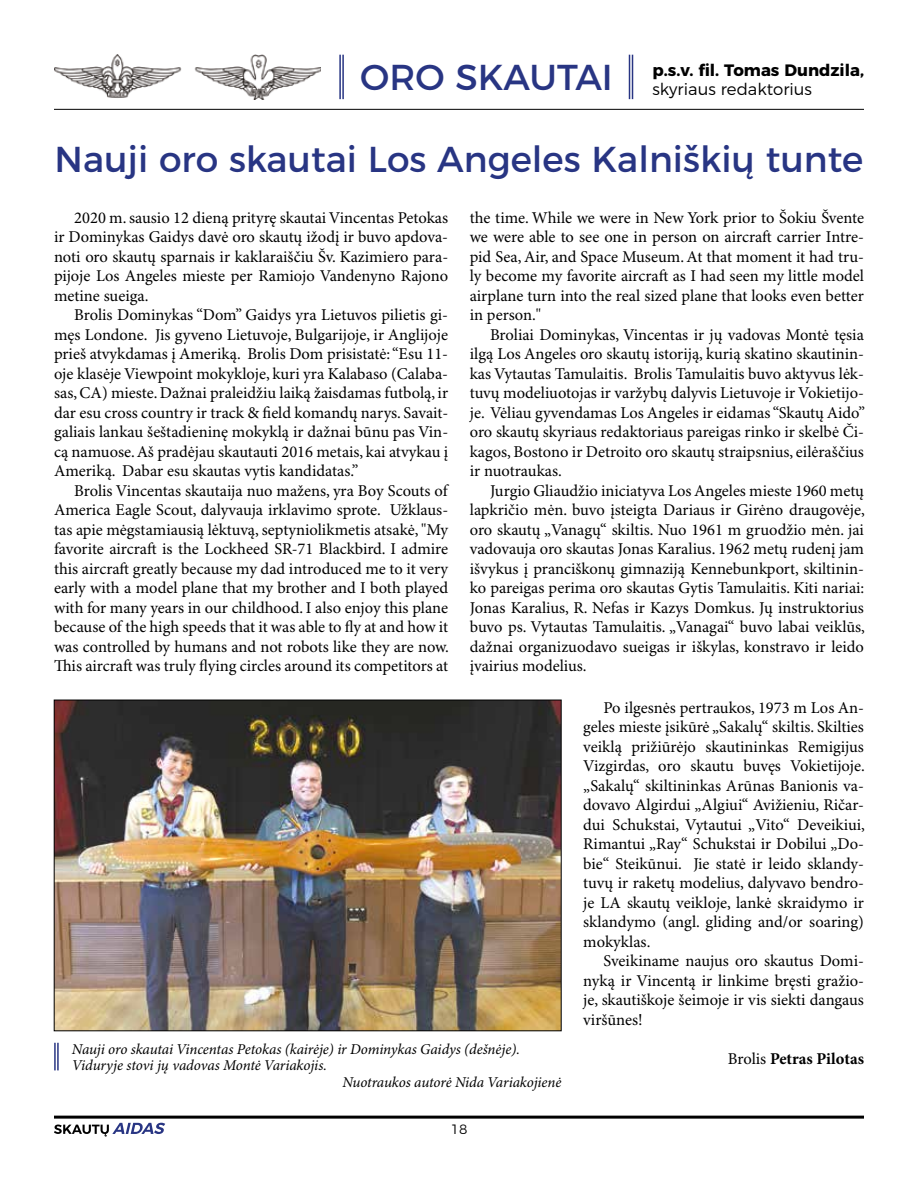
<style>
.page{position:relative;width:918px;height:1188px;background:#fff}
.page>*{position:absolute;margin:0;border:0;box-sizing:border-box;transform-origin:0 0}
.t1{font:36px "Montserrat";color:#283583}
.t2{font:16.5px/19.5px "Minion Pro";color:#000;text-align:justify}
.t3{font:700 16.5px/19.5px "Montserrat";color:#000}
.t4{font:700 16.5px "Minion Pro";color:#000}
.t5{font:italic 15px "Minion Pro";letter-spacing:-.01em;color:#000}
.t6{font:300 13.5px "Montserrat";color:#000}
.s1{font-weight:400;font-size:36px;color:#283583}
.s2{font-weight:300}
.s3{font-weight:400}
</style>
<div class="page">
<hr style="left:54px;top:1116px;width:810px;height:3px;background:#000">
<svg style="left:54px;top:1123px;width:111px;height:14px"></svg>
<img style="left:54px;top:54px;width:128px;height:44px">
<img style="left:194px;top:54px;width:127px;height:45px">
<hr style="left:632px;top:55px;width:1px;height:44px;background:#283583">
<hr style="left:629px;top:55px;width:1px;height:44px;background:#283583">
<hr style="left:342px;top:55px;width:2px;height:44px;background:#283583">
<hr style="left:339px;top:55px;width:2px;height:44px;background:#283583">
<hr style="left:54px;top:109px;width:810px;height:1px;background:#000">
<img style="left:56px;top:702px;width:503px;height:327px">
<hr style="left:57px;top:1043px;width:2px;height:27px;background:#283583">
<hr style="left:54px;top:1043px;width:2px;height:27px;background:#283583">
<p class="t3" style="left:652px;top:59px;width:213px;text-indent:-292px"><span class="s1">ORO SKAUTAI</span> p.s.v. fil. Tomas Dundzila, <span class="s2">skyriaus redaktorius</span></p>
<h1 class="t1" style="left:55px;top:130px;width:810px">Nauji oro skautai Los Angeles Kalniškių tunte</h1>
<p class="t2" style="left:54px;top:208px;width:396px;text-indent:20px">2020 m. sausio 12 dieną prityrę skautai Vincentas Petokas ir Dominykas Gaidys davė oro skautų ižodį ir buvo apdova&shy;noti oro skautų sparnais ir kaklaraiščiu Šv. Kazimiero para&shy;pijoje Los Angeles mieste per Ramiojo Vandenyno Rajono metine sueiga.</p>
<p class="t2" style="left:54px;top:306px;width:396px;text-indent:20px">Brolis Dominykas “Dom” Gaidys yra Lietuvos pilietis gi&shy;męs Londone. Jis gyveno Lietuvoje, Bulgarijoje, ir Anglijoje prieš atvykdamas į Ameriką. Brolis Dom prisistatė: “Esu 11- oje klasėje Viewpoint mokykloje, kuri yra Kalabaso (Calaba&shy;sas, CA) mieste. Dažnai praleidžiu laiką žaisdamas futbolą, ir dar esu cross country ir track &amp; field komandų narys. Savait&shy;galiais lankau šeštadieninę mokyklą ir dažnai būnu pas Vin&shy;cą namuose. Aš pradėjau skautauti 2016 metais, kai atvykau į Ameriką. Dabar esu skautas vytis kandidatas.”</p>
<p class="t2" style="left:54px;top:482px;width:397px;text-indent:20px">Brolis Vincentas skautaija nuo mažens, yra Boy Scouts of America Eagle Scout, dalyvauja irklavimo sprote. Užklaus&shy;tas apie mėgstamiausią lėktuvą, septyniolikmetis atsakė, "My favorite aircraft is the Lockheed SR-71 Blackbird. I admire this aircraft greatly because my dad introduced me to it very early with a model plane that my brother and I both played with for many years in our childhood. I also enjoy this plane because of the high speeds that it was able to fly at and how it was controlled by humans and not robots like they are now.<br>This aircraft was truly flying circles around its competitors at</p>
<p class="t2" style="left:470px;top:209px;width:396px">the time. While we were in New York prior to Šokiu Švente we were able to see one in person on aircraft carrier Intre&shy;pid Sea, Air, and Space Museum. At that moment it had tru&shy;ly become my favorite aircraft as I had seen my little model airplane turn into the real sized plane that looks even better in person."</p>
<p class="t2" style="left:470px;top:326px;width:397px;text-indent:20px">Broliai Dominykas, Vincentas ir jų vadovas Montė tęsia ilgą Los Angeles oro skautų istoriją, kurią skatino skautinin&shy;kas Vytautas Tamulaitis. Brolis Tamulaitis buvo aktyvus lėk&shy;tuvų modeliuotojas ir varžybų dalyvis Lietuvoje ir Vokietijo&shy;je. Vėliau gyvendamas Los Angeles ir eidamas “Skautų Aido” oro skautų skyriaus redaktoriaus pareigas rinko ir skelbė Či&shy;kagos, Bostono ir Detroito oro skautų straipsnius, eilėraščius ir nuotraukas.</p>
<p class="t2" style="left:470px;top:482px;width:397px;text-indent:20px">Jurgio Gliaudžio iniciatyva Los Angeles mieste 1960 metų lapkričio mėn. buvo įsteigta Dariaus ir Girėno draugovėje, oro skautų „Vanagų“ skiltis. Nuo 1961 m gruodžio mėn. jai vadovauja oro skautas Jonas Karalius. 1962 metų rudenį jam išvykus į pranciškonų gimnaziją Kennebunkport, skiltinin&shy;ko pareigas perima oro skautas Gytis Tamulaitis. Kiti nariai:<br>Jonas Karalius, R. Nefas ir Kazys Domkus. Jų instruktorius buvo ps. Vytautas Tamulaitis. „Vanagai“ buvo labai veiklūs, dažnai organizuodavo sueigas ir iškylas, konstravo ir leido įvairius modelius.</p>
<p class="t5" style="left:72px;top:1040px;width:450px">Nauji oro skautai Vincentas Petokas (kairėje) ir Dominykas Gaidys (dešnėje).</p>
<p class="t5" style="left:72px;top:1056px;width:257px">Viduryje stovi jų vadovas Montė Variakojis.</p>
<p class="t5" style="left:342px;top:1073px;width:221px">Nuotraukos autorė Nida Variakojienė</p>
<p class="t6" style="left:451px;top:1118px;width:18px">18</p>
<p class="t2" style="left:583px;top:698px;width:283px;text-indent:20px">Po ilgesnės pertraukos, 1973 m Los An&shy;geles mieste įsikūrė „Sakalų“ skiltis. Skilties veiklą prižiūrėjo skautininkas Remigijus Vizgirdas, oro skautu buvęs Vokietijoje. „Sakalų“ skiltininkas Arūnas Banionis va&shy;dovavo Algirdui „Algiui“ Avižieniu, Ričar&shy;dui Schukstai, Vytautui „Vito“ Deveikiui, Rimantui „Ray“ Schukstai ir Dobilui „Do&shy;bie“ Steikūnui. Jie statė ir leido sklandy&shy;tuvų ir raketų modelius, dalyvavo bendro&shy;je LA skautų veikloje, lankė skraidymo ir sklandymo (angl. gliding and/or soaring) mokyklas.</p>
<p class="t2" style="left:583px;top:952px;width:282px;text-indent:20px">Sveikiname naujus oro skautus Domi&shy;nyką ir Vincentą ir linkime bręsti gražio&shy;je, skautiškoje šeimoje ir vis siekti dangaus viršūnes!</p>
<p class="t4" style="left:728px;top:1049px;width:138px"><span class="s3">Brolis</span> Petras Pilotas</p>
</div>
